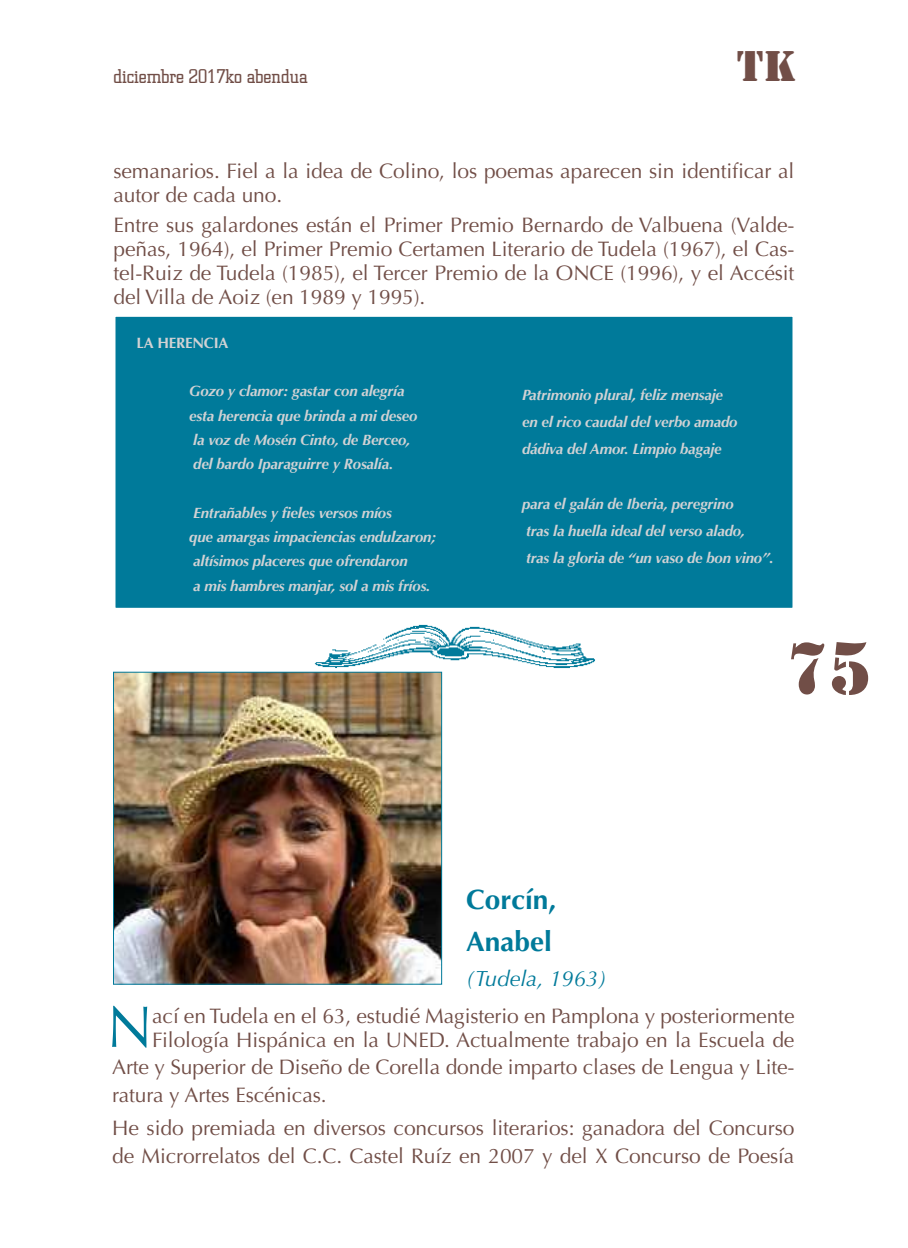
<style>
.page{position:relative;width:908px;height:1248px;background:#fff}
.page>*{position:absolute;margin:0;border:0;box-sizing:border-box;transform-origin:0 0}
.t1{font:68px "Stencil Std";color:#714e47}
.t2{font:58.8px "Optima";color:#007a9a}
.t3{font:40px "Stencil Std";color:#714e47}
.t4{font:700 28px/42.2px "Optima";color:#007a9a}
.t5{font:italic 22px "Optima";color:#007a9a}
.t6{font:21px/24px "Optima";letter-spacing:-.005em;color:#714e47}
.t7{font:300 20px "Square Slabserif 711 BT";color:#714e47}
.t8{font:italic 700 15px/24.2px "Optima";letter-spacing:-.015em;color:#d1d2d4}
.t9{font:700 15px "Optima";letter-spacing:-.015em;color:#d1d2d4}
</style>
<div class="page">
<div style="left:114px;top:316px;width:679px;height:292px;background:#007a9a"></div>
<div style="left:113px;top:315px;width:681px;height:294px;border:2px solid #fff"></div>
<img style="left:314px;top:624px;width:281px;height:44px">
<img style="left:115px;top:673px;width:325px;height:309px">
<div style="left:113px;top:671px;width:329px;height:313px;border:1px solid #007a9a"></div>
<p class="t7" style="left:113px;top:64px;width:196px">diciembre 2017ko abendua</p>
<h3 class="t3" style="left:736px;top:40px;width:61px">TK</h3>
<p class="t6" style="left:113px;top:159px;width:682px">semanarios. Fiel a la idea de Colino, los poemas aparecen sin identificar al autor de cada uno.</p>
<p class="t6" style="left:113px;top:213px;width:682px;text-align:justify">Entre sus galardones están el Primer Premio Bernardo de Valbuena (Valde&shy;peñas, 1964), el Primer Premio Certamen Literario de Tudela (1967), el Cas&shy;tel-Ruiz de Tudela (1985), el Tercer Premio de la ONCE (1996), y el Accésit del Villa de Aoiz (en 1989 y 1995).</p>
<p class="t9" style="left:136px;top:334px;width:93px">LA HERENCIA</p>
<p class="t8" style="left:189px;top:379px;width:229px">Gozo y clamor: gastar con alegría esta herencia que brinda a mi deseo la voz de Mosén Cinto, de Berceo, del bardo Iparaguirre y Rosalía.</p>
<p class="t8" style="left:189px;top:500px;width:248px">Entrañables y fieles versos míos<br>que amargas impaciencias endulzaron; altísimos placeres que ofrendaron<br>a mis hambres manjar, sol a mis fríos.</p>
<p class="t8" style="left:522px;top:381px;width:217px;line-height:27.2px">Patrimonio plural, feliz mensaje en el rico caudal del verbo amado dádiva del Amor. Limpio bagaje</p>
<p class="t8" style="left:522px;top:490px;width:253px;line-height:27.2px">para el galán de Iberia, peregrino<br>tras la huella ideal del verso alado,<br>tras la gloria de “un vaso de bon vino”.</p>
<h3 class="t4" style="left:466px;top:878px;width:91px">Corcín,<br>Anabel</h3>
<p class="t5" style="left:466px;top:965px;width:142px">(Tudela, 1963)</p>
<h1 class="t1" style="left:785px;top:624px;width:87px">75</h1>
<h2 class="t2" style="left:107px;top:992px;width:47px">N</h2>
<p class="t6" style="left:152px;top:1003px;width:643px">ací en Tudela en el 63, estudié Magisterio en Pamplona y posteriormente<br>Filología Hispánica en la UNED. Actualmente trabajo en la Escuela de</p>
<p class="t6" style="left:112px;top:1053px;width:683px;line-height:27.6px">Arte y Superior de Diseño de Corella donde imparto clases de Lengua y Lite&shy;ratura y Artes Escénicas.</p>
<p class="t6" style="left:112px;top:1114px;width:683px;line-height:27.6px">He sido premiada en diversos concursos literarios: ganadora del Concurso de Microrrelatos del C.C. Castel Ruíz en 2007 y del X Concurso de Poesía</p>
</div>
